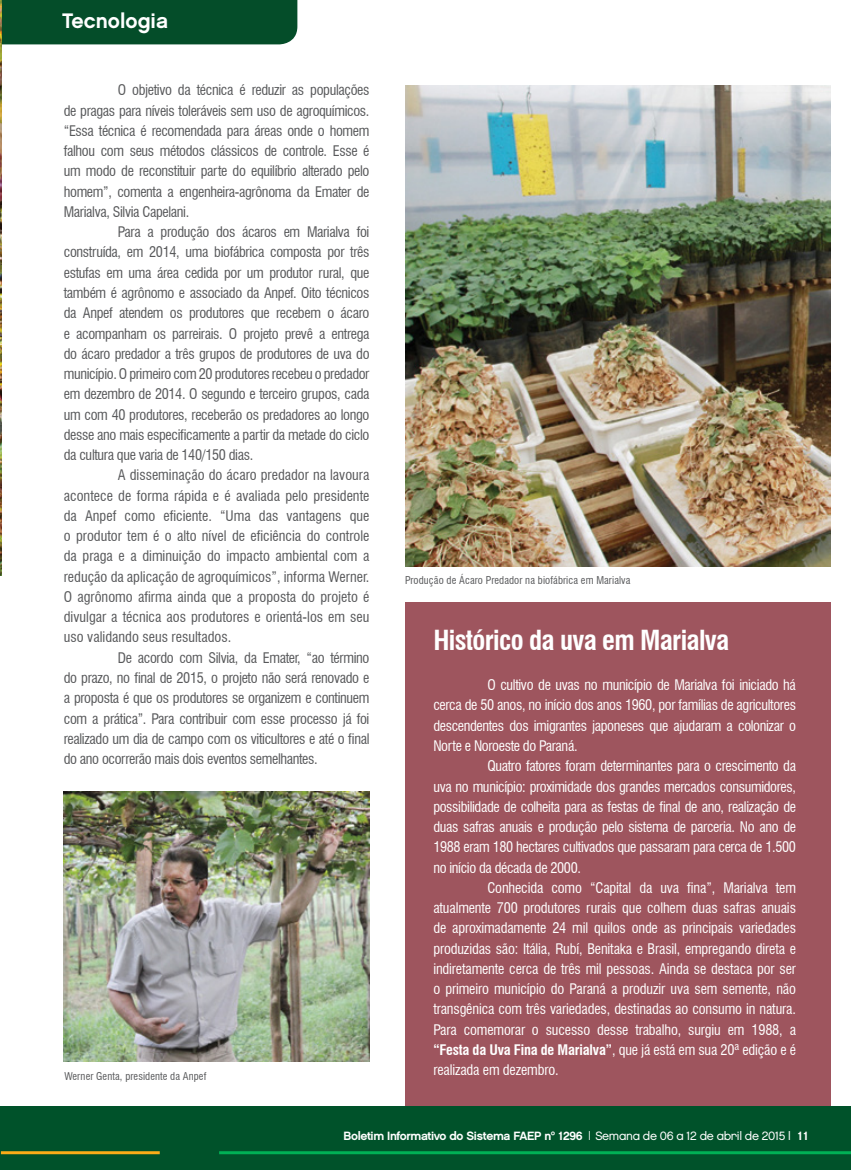
<style>
.page{position:relative;width:851px;height:1170px;background:#fff}
.page>*{position:absolute;margin:0;border:0;box-sizing:border-box;transform-origin:0 0}
.t1{font:700 condensed 27px "Swiss 721 BT";letter-spacing:-.025em;color:#fff}
.t2{font:21px "Chalet New York Nineteen Sixty";color:#fff}
.t3{font:condensed 14.25px/20.2px "Swiss 721 BT";letter-spacing:-.025em;color:#58595b;text-align:justify}
.t4{font:condensed 14.25px/20.2px "Swiss 721 BT";letter-spacing:-.025em;color:#fff;text-align:justify}
.t5{font:12px "Chalet New York Nineteen Sixty";letter-spacing:-.03em;color:#fff}
.t6{font:condensed 10.5px "Swiss 721 BT";letter-spacing:.01em;color:#58595b}
.s1{font-weight:700}
.s2{font-family:"Chalet London Nineteen Eighty"}
</style>
<div class="page">
<div style="left:0;top:1106px;width:850px;height:63px;background:#00522a"></div>
<hr style="left:1px;top:1151px;width:159px;height:3px;background:#fbac18">
<hr style="left:219px;top:1151px;width:631px;height:3px;background:#00b055">
<img style="left:0;top:0;width:2px;height:575px">
<div style="left:405px;top:602px;width:425px;height:504px;background:#9e555e"></div>
<div style="left:2px;top:0;width:295px;height:44px;background:#044d29"></div>
<img style="left:64px;top:791px;width:305px;height:270px">
<img style="left:405px;top:85px;width:425px;height:482px">
<h2 class="t2" style="left:62px;top:8px;width:107px">Tecnologia</h2>
<p class="t3" style="left:64px;top:80px;width:307px;text-indent:54px">O objetivo da técnica é reduzir as populações de pragas para níveis toleráveis sem uso de agroquímicos. “Essa técnica é recomendada para áreas onde o homem falhou com seus métodos clássicos de controle. Esse é um modo de reconstituir parte do equilíbrio alterado pelo homem”, comenta a engenheira-agrônoma da Emater de Marialva, Silvia Capelani.</p>
<p class="t3" style="left:64px;top:222px;width:307px;text-indent:54px">Para a produção dos ácaros em Marialva foi construída, em 2014, uma biofábrica composta por três estufas em uma área cedida por um produtor rural, que também é agrônomo e associado da Anpef. Oito técnicos da Anpef atendem os produtores que recebem o ácaro e acompanham os parreirais. O projeto prevê a entrega do ácaro predador a três grupos de produtores de uva do município. O primeiro com 20 produtores recebeu o predador em dezembro de 2014. O segundo e terceiro grupos, cada um com 40 produtores, receberão os predadores ao longo desse ano mais especificamente a partir da metade do ciclo da cultura que varia de 140/150 dias.</p>
<p class="t3" style="left:64px;top:465px;width:307px;text-indent:54px">A disseminação do ácaro predador na lavoura acontece de forma rápida e é avaliada pelo presidente da Anpef como eficiente. “Uma das vantagens que o produtor tem é o alto nível de eficiência do controle da praga e a diminuição do impacto ambiental com a redução da aplicação de agroquímicos”, informa Werner.<br>O agrônomo afirma ainda que a proposta do projeto é divulgar a técnica aos produtores e orientá-los em seu uso validando seus resultados.</p>
<p class="t3" style="left:64px;top:647px;width:307px;text-indent:54px">De acordo com Silvia, da Emater, “ao término do prazo, no final de 2015, o projeto não será renovado e a proposta é que os produtores se organizem e continuem com a prática”. Para contribuir com esse processo já foi realizado um dia de campo com os viticultores e até o final do ano ocorrerão mais dois eventos semelhantes.</p>
<p class="t6" style="left:64px;top:1069px;width:143px">Werner Genta, presidente da Anpef</p>
<p class="t6" style="left:405px;top:574px;width:227px">Produção de Ácaro Predador na biofábrica em Marialva</p>
<h1 class="t1" style="left:433px;top:623px;width:297px">Histórico da uva em Marialva</h1>
<p class="t4" style="left:433px;top:675px;width:364px;text-indent:54px">O cultivo de uvas no município de Marialva foi iniciado há cerca de 50 anos, no início dos anos 1960, por famílias de agricultores descendentes dos imigrantes japoneses que ajudaram a colonizar o Norte e Noroeste do Paraná.</p>
<p class="t4" style="left:433px;top:756px;width:364px;text-indent:54px">Quatro fatores foram determinantes para o crescimento da uva no município: proximidade dos grandes mercados consumidores, possibilidade de colheita para as festas de final de ano, realização de duas safras anuais e produção pelo sistema de parceria. No ano de 1988 eram 180 hectares cultivados que passaram para cerca de 1.500 no início da década de 2000.</p>
<p class="t4" style="left:433px;top:877px;width:364px;text-indent:54px">Conhecida como “Capital da uva fina”, Marialva tem atualmente 700 produtores rurais que colhem duas safras anuais de aproximadamente 24 mil quilos onde as principais variedades produzidas são: Itália, Rubí, Benitaka e Brasil, empregando direta e indiretamente cerca de três mil pessoas. Ainda se destaca por ser o primeiro município do Paraná a produzir uva sem semente, não transgênica com três variedades, destinadas ao consumo in natura.<br>Para comemorar o sucesso desse trabalho, surgiu em 1988, a <span class="s1">“Festa da Uva Fina de Marialva”</span>, que já está em sua 20ª edição e é realizada em dezembro.</p>
<p class="t5" style="left:343px;top:1128px;width:466px">Boletim Informativo do Sistema FAEP nº 1296 | <span class="s2">Semana de 06 a 12 de abril de 2015 |</span> 11</p>
</div>
